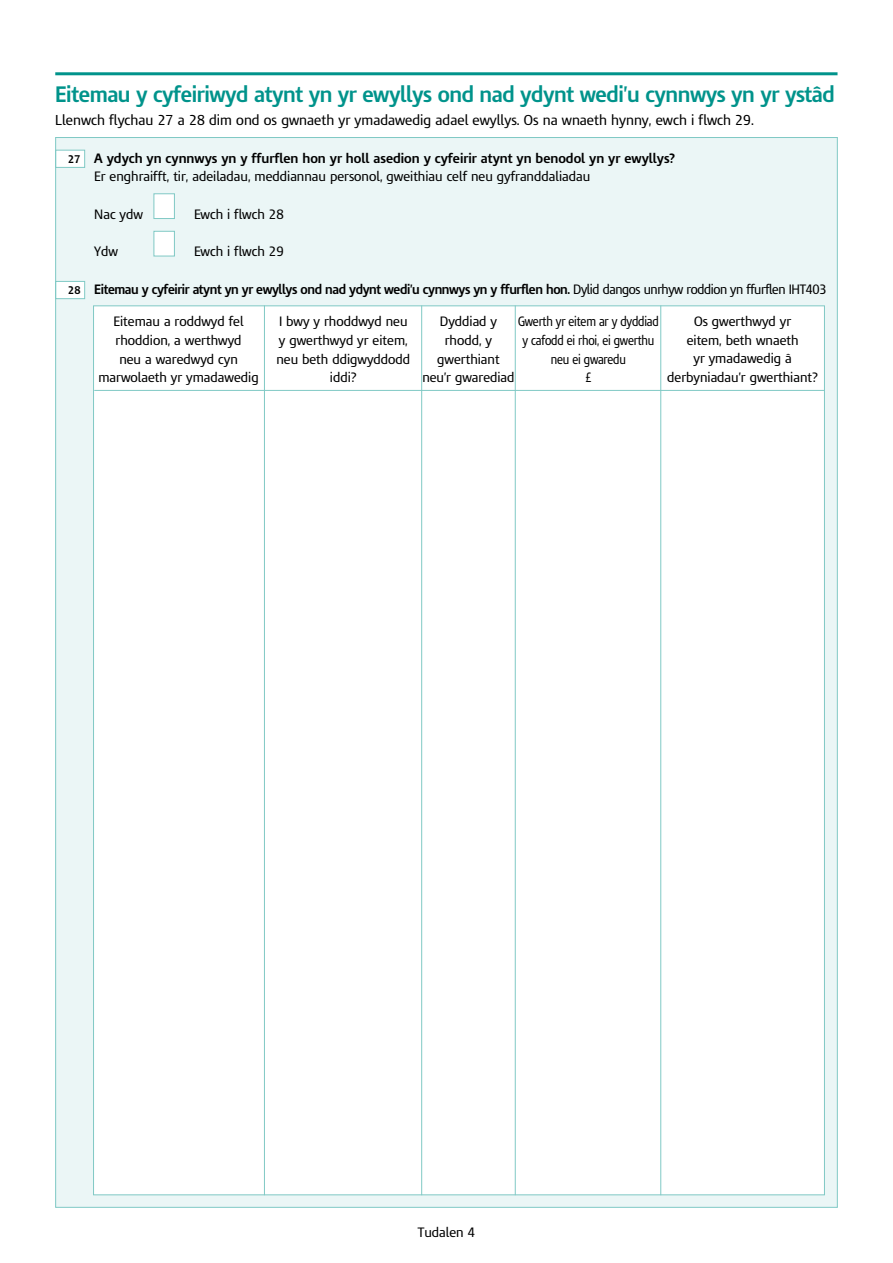
<style>
.page{position:relative;width:893px;height:1263px;background:#fff}
.page>*{position:absolute;margin:0;border:0;box-sizing:border-box;transform-origin:0 0}
.t1{font:700 21px "HMRC Modena";letter-spacing:-.02em;color:#00938b}
.t2{font:13.5px "HMRC Modena";color:#000}
.t3{font:12.75px/18.8px "HMRC Modena";color:#000;text-align:center}
.t4{font:700 12.75px/18.8px "HMRC Modena";color:#000}
.t5{font:700 12.75px "HMRC Modena";letter-spacing:-.03em;color:#000;scale:.96 1}
.t6{font:12.75px/18.8px "HMRC Modena";letter-spacing:-.02em;color:#000;text-align:center;scale:.87 1}
.s1{font-size:10.5px}
.s2{font-weight:400}
</style>
<div class="page">
<hr style="left:55px;top:72px;width:782px;height:3px;background:#00938b">
<div style="left:56px;top:138px;width:781px;height:1069px;background:#ebf6f6"></div>
<div style="left:56px;top:150px;width:29px;height:17px;background:#fff"></div>
<div style="left:55px;top:150px;width:30px;height:18px;border:1px solid #80c9c5"></div>
<div style="left:154px;top:193px;width:21px;height:26px;background:#fff;border:1px solid #80c9c5"></div>
<div style="left:154px;top:231px;width:21px;height:25px;background:#fff;border:1px solid #80c9c5"></div>
<div style="left:56px;top:281px;width:29px;height:18px;background:#fff"></div>
<div style="left:55px;top:281px;width:30px;height:18px;border:1px solid #80c9c5"></div>
<div style="left:93px;top:305px;width:732px;height:890px;background:#fff;border:1px solid #80c9c5"></div>
<hr style="left:660px;top:305px;width:1px;height:890px;background:#80c9c5">
<hr style="left:515px;top:305px;width:1px;height:890px;background:#80c9c5">
<hr style="left:421px;top:305px;width:1px;height:890px;background:#80c9c5">
<hr style="left:264px;top:305px;width:1px;height:890px;background:#80c9c5">
<hr style="left:94px;top:390px;width:731px;height:1px;background:#80c9c5">
<h1 class="t1" style="left:55px;top:81px;width:781px">Eitemau y cyfeiriwyd atynt yn yr ewyllys ond nad ydynt wedi’u cynnwys yn yr ystâd</h1>
<p class="t2" style="left:55px;top:112px;width:700px">Llenwch flychau 27 a 28 dim ond os gwnaeth yr ymadawedig adael ewyllys. Os na wnaeth hynny, ewch i flwch 29.</p>
<p class="t4" style="left:94px;top:149px;width:582px;text-indent:-26px"><span class="s1">27</span> A ydych yn cynnwys yn y ffurflen hon yr holl asedion y cyfeirir atynt yn benodol yn yr ewyllys?<br><span class="s2">Er enghraifft, tir, adeiladau, meddiannau personol, gweithiau celf neu gyfranddaliadau</span></p>
<p class="t3" style="left:94px;top:205px;width:50px">Nac ydw</p>
<p class="t3" style="left:194px;top:205px;width:91px">Ewch i flwch 28</p>
<p class="t3" style="left:94px;top:242px;width:25px">Ydw</p>
<p class="t3" style="left:194px;top:242px;width:91px">Ewch i flwch 29</p>
<p class="t5" style="left:68px;top:281px;width:791px"><span class="s1">28</span> Eitemau y cyfeirir atynt yn yr ewyllys ond nad ydynt wedi’u cynnwys yn y ffurflen hon. <span class="s2">Dylid dangos unrhyw roddion yn ffurflen IHT403</span></p>
<p class="t3" style="left:98px;top:312px;width:162px">Eitemau a roddwyd fel rhoddion, a werthwyd<br>neu a waredwyd cyn marwolaeth yr ymadawedig</p>
<p class="t3" style="left:276px;top:312px;width:135px">I bwy y rhoddwyd neu y gwerthwyd yr eitem, neu beth ddigwyddodd iddi?</p>
<p class="t3" style="left:422px;top:312px;width:94px">Dyddiad y rhodd, y gwerthiant neu’r gwarediad</p>
<p class="t6" style="left:518px;top:312px;width:163px">Gwerth yr eitem ar y dyddiad y cafodd ei rhoi, ei gwerthu neu ei gwaredu<br>£</p>
<p class="t3" style="left:667px;top:312px;width:152px">Os gwerthwyd yr<br>eitem, beth wnaeth<br>yr ymadawedig â derbyniadau’r gwerthiant?</p>
<p class="t3" style="left:418px;top:1223px;width:59px">Tudalen 4</p>
</div>
